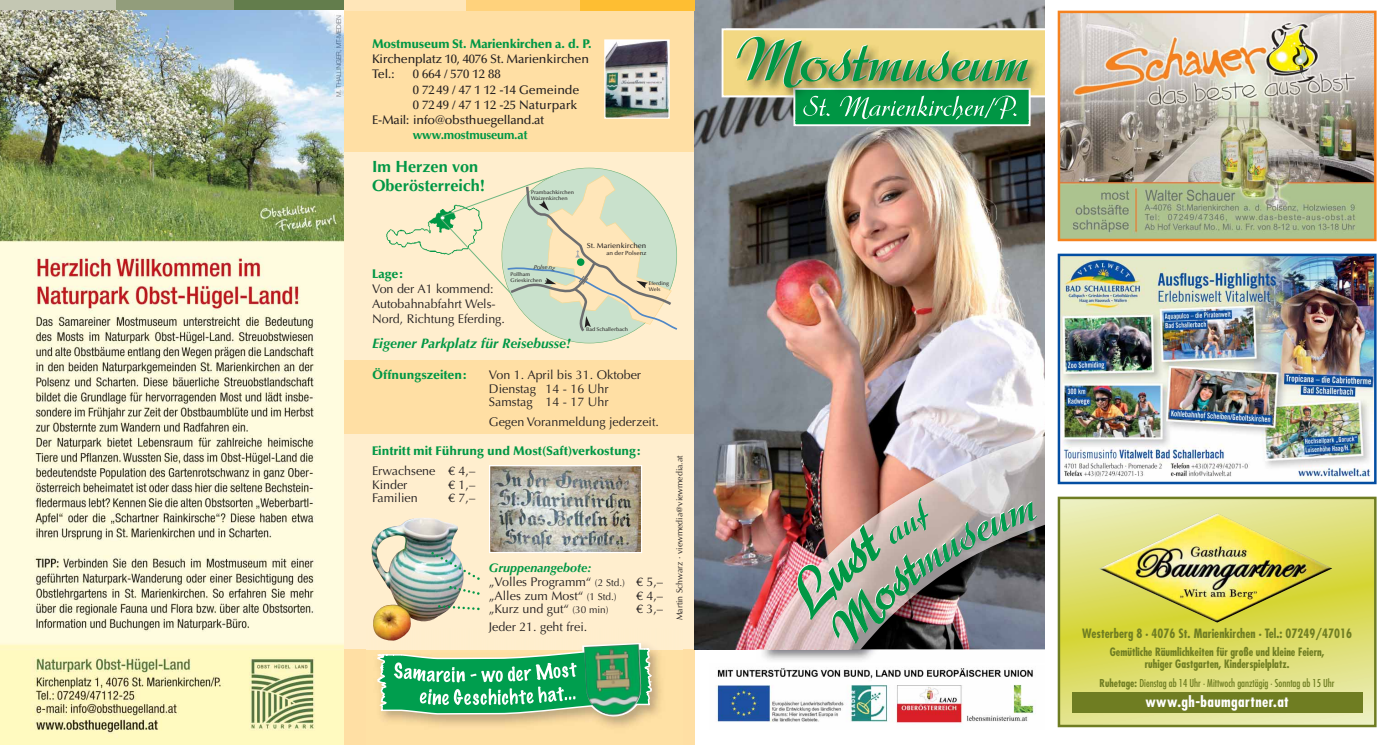
<style>
.page{position:relative;width:1389px;height:745px;background:#fff}
.page>*{position:absolute;margin:0;border:0;box-sizing:border-box;transform-origin:0 0}
.t1{font:500 57.88px "Arkona";color:#009745}
.t2{font:700 16.25px/18.8px "Optima";color:#009745}
.t3{font:700 condensed 14.75px "Futura";letter-spacing:.03em;color:#fff}
.t4{font:italic 700 13.75px "Optima";color:#009745}
.t5{font:12.5px/13.8px "Optima";color:#231f20}
.t6{font:500 12.5px/15px "Optima";letter-spacing:-.015em;color:#231f20}
.t7{font:900 12.5px "Optima";color:#009745}
.t8{font:700 condensed 12.5px "Futura";letter-spacing:.005em;color:#6f7d22}
.t9{font:700 12.5px "Optima";letter-spacing:-.015em;color:#009745}
.t10{font:700 condensed 11.25px/12.5px "Futura";color:#6f7d22;text-align:center}
.t11{font:condensed 10.62px "Futura";color:#6f7d22}
.t12{font:8.75px "Optima";color:#231f20}
.t13{font:500 7.25px "Optima";color:#231f20}
.t14{font:500 6px "Optima";color:#231f20}
.t15{font:italic 500 6px "Optima";color:#231f20}
.t16{font:500 5.38px/6px "Optima";color:#231f20}
.s1{font-weight:700;font-style:italic;color:#009745}
.s2{font-size:10px}
.s3{font-size:60.62px}
.s4{font-weight:700}
</style>
<div class="page">
<div style="left:0;top:0;width:116px;height:11px;background:#c4c7b3"></div>
<div style="left:116px;top:0;width:118px;height:11px;background:#929d7b"></div>
<div style="left:234px;top:0;width:110px;height:11px;background:#637d4c"></div>
<div style="left:344px;top:0;width:350px;height:744px;background:#ffdfa4"></div>
<div style="left:344px;top:434px;width:350px;height:214px;background:#ffeece"></div>
<div style="left:344px;top:152px;width:350px;height:207px;background:#ffeece"></div>
<img style="left:386px;top:211px;width:54px;height:42px">
<div style="left:502px;top:168px;width:175px;height:174px;background:#c9e1cc;border-radius:50%"></div>
<img style="left:716px;top:668px;width:318px;height:55px">
<img style="left:694px;top:0;width:351px;height:648px">
<div style="left:795px;top:90px;width:234px;height:34px;background:#009745"></div>
<div style="left:793px;top:88px;width:238px;height:38px;border:2px solid #fff"></div>
<img style="left:606px;top:41px;width:62px;height:76px">
<div style="left:604px;top:39px;width:66px;height:80px;border:1px solid #fff"></div>
<img style="left:757px;top:648px;width:288px;height:12px">
<img style="left:757px;top:427px;width:288px;height:221px">
<img style="left:764px;top:435px;width:281px;height:213px">
<img style="left:888px;top:496px;width:40px;height:1px">
<img style="left:888px;top:497px;width:40px;height:4px">
<img style="left:726px;top:25px;width:319px;height:95px">
<img style="left:726px;top:28px;width:319px;height:69px">
<img style="left:793px;top:88px;width:238px;height:32px">
<img style="left:736px;top:36px;width:132px;height:51px">
<img style="left:868px;top:50px;width:159px;height:31px">
<img style="left:803px;top:96px;width:113px;height:23px">
<img style="left:366px;top:648px;width:317px;height:79px">
<svg style="left:374px;top:645px;width:281px;height:71px;background:#68bd83"></svg>
<img style="left:584px;top:643px;width:58px;height:72px">
<div style="left:344px;top:0;width:122px;height:11px;background:#ffe6b9"></div>
<div style="left:466px;top:0;width:114px;height:11px;background:#ffd27c"></div>
<div style="left:580px;top:0;width:114px;height:11px;background:#febe32"></div>
<img style="left:371px;top:517px;width:87px;height:124px">
<img style="left:491px;top:466px;width:149px;height:84px">
<div style="left:489px;top:464px;width:153px;height:88px;border:1px solid #fff"></div>
<img style="left:431px;top:550px;width:49px;height:46px">
<svg style="left:438px;top:603px;width:42px;height:8px"></svg>
<img style="left:1061px;top:256px;width:313px;height:225px">
<div style="left:1058px;top:253px;width:319px;height:231px;border:2px solid #034ea2"></div>
<img style="left:1061px;top:14px;width:313px;height:224px">
<div style="left:1058px;top:11px;width:319px;height:230px;border:2px solid #f5821f"></div>
<img style="left:0;top:11px;width:344px;height:733px">
<svg style="left:1061px;top:499px;width:313px;height:224px;background:#dede74"></svg>
<div style="left:1058px;top:496px;width:319px;height:230px;border:2px solid #6f7d22"></div>
<div style="left:1072px;top:692px;width:290px;height:20px;background:#6f7d22"></div>
<img style="left:1099px;top:513px;width:233px;height:109px">
<svg style="left:440px;top:175px;width:238px;height:159px"></svg>
<img style="left:782px;top:501px;width:256px;height:150px">
<p class="t7" style="left:372px;top:39px;width:221px">Mostmuseum St. Marienkirchen a. d. P.</p>
<p class="t6" style="left:372px;top:53px;width:218px">Kirchenplatz 10, 4076 St. Marienkirchen<br>Tel.:</p>
<p class="t6" style="left:413px;top:68px;width:89px">0 664 / 570 12 88</p>
<p class="t6" style="left:413px;top:83px;width:168px">0 72 49 / 47 1 12 -14 Gemeinde</p>
<p class="t6" style="left:413px;top:98px;width:166px">0 72 49 / 47 1 12 -25 Naturpark</p>
<p class="t6" style="left:372px;top:113px;width:174px">E-Mail: info@obsthuegelland.at</p>
<p class="t9" style="left:413px;top:129px;width:116px">www.mostmuseum.at</p>
<h2 class="t2" style="left:372px;top:159px;width:115px">Im Herzen von<br>Oberösterreich!</h2>
<p class="t16" style="left:531px;top:190px;width:44px">Prambachkirchen<br>Waizenkirchen</p>
<p class="t15" style="left:545px;top:265px;width:5px">e</p>
<p class="t7" style="left:372px;top:269px;width:33px">Lage:</p>
<p class="t5" style="left:372px;top:282px;width:134px;line-height:15px">Von der A1 kommend:<br>Autobahnabfahrt Wels-<br>Nord, Richtung Eferding.</p>
<p class="t16" style="left:511px;top:272px;width:33px">Pollham<br>Grieskirchen</p>
<p class="t4" style="left:372px;top:338px;width:200px">Eigener Parkplatz für Reisebusse!</p>
<p class="t13" style="left:587px;top:242px;width:61px">St. Marienkirchen</p>
<p class="t14" style="left:606px;top:250px;width:41px">an der Polsenz</p>
<p class="t16" style="left:586px;top:326px;width:43px">Bad Schallerbach</p>
<p class="t16" style="left:649px;top:281px;width:22px">Eferding<br>Wels</p>
<p class="t7" style="left:372px;top:369px;width:97px">Öffnungszeiten:</p>
<p class="t5" style="left:489px;top:369px;width:154px">Von 1. April bis 31. Oktober<br>Dienstag 14 - 16 Uhr<br>Samstag 14 - 17 Uhr</p>
<p class="t5" style="left:489px;top:415px;width:172px">Gegen Voranmeldung jederzeit.</p>
<p class="t7" style="left:372px;top:445px;width:271px">Eintritt mit Führung und Most(Saft)verkostung:</p>
<p class="t5" style="left:372px;top:464px;width:105px">Erwachsene € 4, –<br>Kinder</p>
<p class="t5" style="left:448px;top:478px;width:29px">€ 1,–</p>
<p class="t5" style="left:372px;top:492px;width:47px">Familien</p>
<p class="t5" style="left:448px;top:492px;width:29px">€ 7,–</p>
<p class="t5" style="left:489px;top:561px;width:176px"><span class="s1">Gruppenangebote:<br></span>„Volles Programm“ <span class="s2">(2 Std.)</span> € 5,– „Alles zum Most“ <span class="s2">(1 Std.)</span></p>
<p class="t5" style="left:636px;top:589px;width:29px">€ 4,–</p>
<p class="t5" style="left:489px;top:603px;width:121px">„Kurz und gut“ <span class="s2">(30 min)</span></p>
<p class="t5" style="left:636px;top:603px;width:29px">€ 3,–</p>
<p class="t5" style="left:489px;top:620px;width:100px">Jeder 21. geht frei.</p>
<p class="t12" style="left:676px;top:620px;width:166px;rotate:-90deg">Martin Schwarz · viewmedia@viewmedia.at</p>
<h1 class="t1" style="left:735px;top:39px;width:295px"><span class="s3">Most</span>museum</h1>
<p class="t8" style="left:1082px;top:627px;width:272px">Westerberg 8 · 4076 St. Marienkirchen · Tel.: 07249/47016</p>
<p class="t10" style="left:1110px;top:646px;width:216px">Gemütliche Räumlichkeiten für große und kleine Feiern, ruhiger Gastgarten, Kinderspielplatz.</p>
<p class="t11" style="left:1100px;top:677px;width:237px"><span class="s4">Ruhetage:</span> Dienstag ab 14 Uhr · Mittwoch ganztägig · Sonntag ab 15 Uhr</p>
<p class="t3" style="left:1145px;top:694px;width:145px">www.gh-baumgartner.at</p>
</div>
